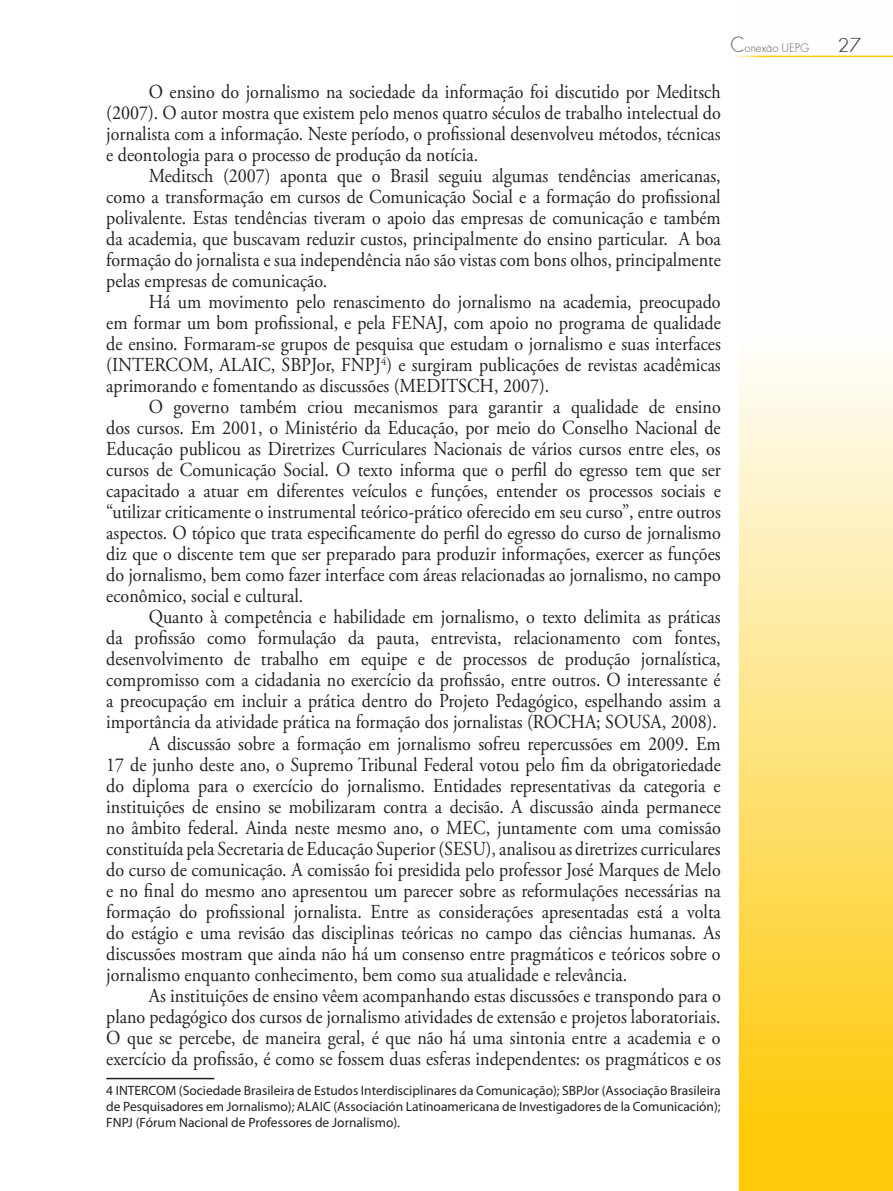
<style>
.page{position:relative;width:893px;height:1191px;background:#fff}
.page>*{position:absolute;margin:0;border:0;box-sizing:border-box;transform-origin:0 0}
.t1{font:21px "Futura TEE Ligh";color:#231f20}
.t2{font:19.8px/21px "Adobe Garamond Pro";color:#231f20;text-align:justify;scale:.91 1}
.t3{font:13.5px/16.2px "Myriad Pro";color:#231f20;text-align:justify}
.t4{font:13.2px "Futura TEE Ligh";color:#57585a;scale:.91 1}
.s1{font-size:23.1px}
</style>
<div class="page">
<svg style="left:739px;top:55px;width:154px;height:1136px"></svg>
<hr style="left:730px;top:56px;width:163px;height:1px;background:#feca0a">
<hr style="left:106px;top:1077px;width:108px;height:2px;background:#231f20">
<p class="t4" style="left:730px;top:40px;width:88px"><span class="s1">C</span>onexao UEPG</p>
<p class="t4" style="left:768px;top:36px;width:4px">-</p>
<p class="t1" style="left:838px;top:33px;width:24px">27</p>
<p class="t2" style="left:106px;top:82px;width:677px;text-indent:43px">O ensino do jornalismo na sociedade da informação foi discutido por Meditsch (2007). O autor mostra que existem pelo menos quatro séculos de trabalho intelectual do jornalista com a informação. Neste período, o profissional desenvolveu métodos, técnicas e deontologia para o processo de produção da notícia.</p>
<p class="t2" style="left:106px;top:166px;width:677px;text-indent:43px">Meditsch (2007) aponta que o Brasil seguiu algumas tendências americanas, como a transformação em cursos de Comunicação Social e a formação do profissional polivalente. Estas tendências tiveram o apoio das empresas de comunicação e também da academia, que buscavam reduzir custos, principalmente do ensino particular. A boa formação do jornalista e sua independência não são vistas com bons olhos, principalmente pelas empresas de comunicação.</p>
<p class="t2" style="left:106px;top:292px;width:677px;text-indent:43px">Há um movimento pelo renascimento do jornalismo na academia, preocupado em formar um bom profissional, e pela FENAJ, com apoio no programa de qualidade de ensino. Formaram-se grupos de pesquisa que estudam o jornalismo e suas interfaces (INTERCOM, ALAIC, SBPJor, FNPJ<sup>4</sup>) e surgiram publicações de revistas acadêmicas aprimorando e fomentando as discussões (MEDITSCH, 2007).</p>
<p class="t2" style="left:106px;top:397px;width:677px;text-indent:43px">O governo também criou mecanismos para garantir a qualidade de ensino dos cursos. Em 2001, o Ministério da Educação, por meio do Conselho Nacional de Educação publicou as Diretrizes Curriculares Nacionais de vários cursos entre eles, os cursos de Comunicação Social. O texto informa que o perfil do egresso tem que ser capacitado a atuar em diferentes veículos e funções, entender os processos sociais e “utilizar criticamente o instrumental teórico-prático oferecido em seu curso”, entre outros aspectos. O tópico que trata especificamente do perfil do egresso do curso de jornalismo diz que o discente tem que ser preparado para produzir informações, exercer as funções do jornalismo, bem como fazer interface com áreas relacionadas ao jornalismo, no campo econômico, social e cultural.</p>
<p class="t2" style="left:149px;top:607px;width:630px">Quanto à competência e habilidade em jornalismo, o texto delimita as práticas</p>
<p class="t2" style="left:106px;top:628px;width:677px">da profissão como formulação da pauta, entrevista, relacionamento com fontes,</p>
<p class="t2" style="left:106px;top:649px;width:677px">desenvolvimento de trabalho em equipe e de processos de produção jornalística,</p>
<p class="t2" style="left:106px;top:670px;width:677px">compromisso com a cidadania no exercício da profissão, entre outros. O interessante é</p>
<p class="t2" style="left:106px;top:691px;width:677px">a preocupação em incluir a prática dentro do Projeto Pedagógico, espelhando assim a</p>
<p class="t2" style="left:106px;top:712px;width:673px">importância da atividade prática na formação dos jornalistas (ROCHA; SOUSA, 2008).</p>
<p class="t2" style="left:149px;top:733px;width:630px">A discussão sobre a formação em jornalismo sofreu repercussões em 2009. Em</p>
<p class="t2" style="left:106px;top:754px;width:677px">17 de junho deste ano, o Supremo Tribunal Federal votou pelo fim da obrigatoriedade</p>
<p class="t2" style="left:106px;top:775px;width:677px">do diploma para o exercício do jornalismo. Entidades representativas da categoria e</p>
<p class="t2" style="left:106px;top:796px;width:677px">instituições de ensino se mobilizaram contra a decisão. A discussão ainda permanece</p>
<p class="t2" style="left:106px;top:817px;width:677px">no âmbito federal. Ainda neste mesmo ano, o MEC, juntamente com uma comissão</p>
<p class="t2" style="left:106px;top:838px;width:677px">constituída pela Secretaria de Educação Superior (SESU), analisou as diretrizes curriculares</p>
<p class="t2" style="left:106px;top:859px;width:677px">do curso de comunicação. A comissão foi presidida pelo professor José Marques de Melo</p>
<p class="t2" style="left:106px;top:880px;width:677px">e no final do mesmo ano apresentou um parecer sobre as reformulações necessárias na</p>
<p class="t2" style="left:106px;top:901px;width:677px">formação do profissional jornalista. Entre as considerações apresentadas está a volta</p>
<p class="t2" style="left:106px;top:922px;width:677px">do estágio e uma revisão das disciplinas teóricas no campo das ciências humanas. As</p>
<p class="t2" style="left:106px;top:943px;width:677px">discussões mostram que ainda não há um consenso entre pragmáticos e teóricos sobre o</p>
<p class="t2" style="left:106px;top:964px;width:574px">jornalismo enquanto conhecimento, bem como sua atualidade e relevância.</p>
<p class="t2" style="left:149px;top:985px;width:630px">As instituições de ensino vêem acompanhando estas discussões e transpondo para o</p>
<p class="t2" style="left:106px;top:1006px;width:677px">plano pedagógico dos cursos de jornalismo atividades de extensão e projetos laboratoriais.</p>
<p class="t2" style="left:106px;top:1027px;width:677px">O que se percebe, de maneira geral, é que não há uma sintonia entre a academia e o</p>
<p class="t2" style="left:106px;top:1048px;width:677px">exercício da profissão, é como se fossem duas esferas independentes: os pragmáticos e os</p>
<p class="t3" style="left:106px;top:1082px;width:616px">4 INTERCOM (Sociedade Brasileira de Estudos Interdisciplinares da Comunicação); SBPJor (Associação Brasileira de Pesquisadores em Jornalismo); ALAIC (Associación Latinoamericana de Investigadores de la Comunicación); FNPJ (Fórum Nacional de Professores de Jornalismo).</p>
</div>
